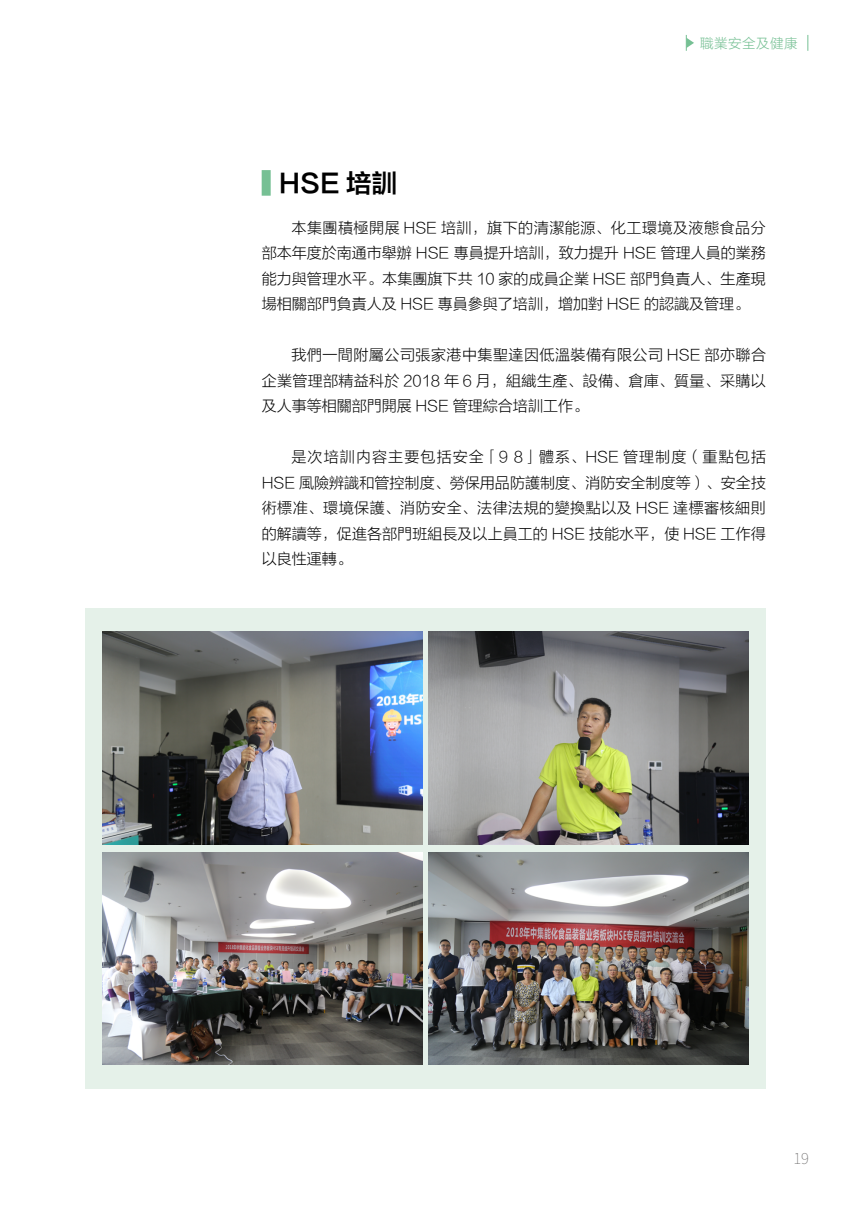
<style>
.page{position:relative;width:851px;height:1212px;background:#fff}
.page>*{position:absolute;margin:0;border:0;box-sizing:border-box;transform-origin:0 0}
.t1{font:25.5px "FZLTZCHK GBK1 0";color:#000}
.t2{font:15px/25.5px "FZLTXHK GBK1 0";letter-spacing:.005em;color:#000;text-align:justify}
.t3{font:200 15px "Source Han Sans CN";color:#727171}
.t4{font:13.5px "FZLTXHK GBK1 0";letter-spacing:.04em;color:#76c094}
</style>
<div class="page">
<div style="left:85px;top:608px;width:680px;height:481px;background:#e5f1e9"></div>
<img style="left:103px;top:632px;width:319px;height:213px">
<img style="left:429px;top:632px;width:319px;height:213px">
<img style="left:103px;top:852px;width:319px;height:213px">
<img style="left:429px;top:852px;width:319px;height:213px">
<div style="left:261px;top:170px;width:9px;height:26px;background:#76c094"></div>
<svg style="left:807px;top:35px;width:1px;height:16px"></svg>
<svg style="left:685px;top:35px;width:9px;height:16px"></svg>
<p class="t4" style="left:700px;top:36px;width:99px">職業安全及健康</p>
<h1 class="t1" style="left:279px;top:169px;width:120px">HSE 培訓</h1>
<p class="t2" style="left:261px;top:215px;width:505px;text-indent:30px">本集團積極開展 HSE 培訓，旗下的清潔能源、化工環境及液態食品分部本年度於南通市舉辦 HSE 專員提升培訓，致力提升 HSE 管理人員的業務能力與管理水平。本集團旗下共 10 家的成員企業 HSE 部門負責人、生產現場相關部門負責人及 HSE 專員參與了培訓，增加對 HSE 的認識及管理。</p>
<p class="t2" style="left:261px;top:342px;width:505px;text-indent:30px">我們一間附屬公司張家港中集聖達因低溫裝備有限公司 HSE 部亦聯合企業管理部精益科於 2018 年 6 月，組織生產、設備、倉庫、質量、采購以及人事等相關部門開展 HSE 管理綜合培訓工作。</p>
<p class="t2" style="left:261px;top:444px;width:505px;text-indent:30px">是次培訓内容主要包括安全「9 8」體系、HSE 管理制度（重點包括HSE 風險辨識和管控制度、勞保用品防護制度、消防安全制度等）、安全技術標准、環境保護、消防安全、法律法規的變換點以及 HSE 達標審核細則的解讀等，促進各部門班組長及以上員工的 HSE 技能水平，使 HSE 工作得以良性運轉。</p>
<p class="t3" style="left:793px;top:1150px;width:17px">19</p>
</div>
